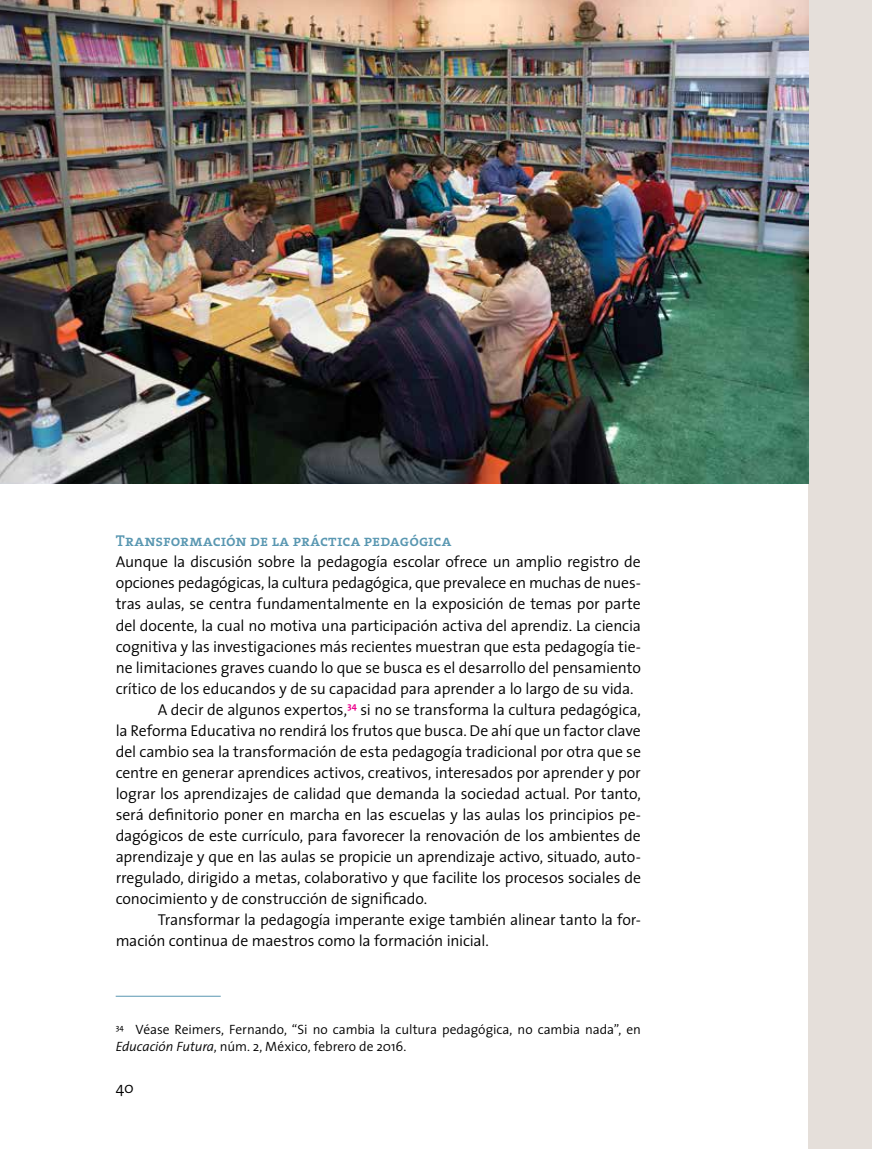
<style>
.page{position:relative;width:872px;height:1149px;background:#fff}
.page>*{position:absolute;margin:0;border:0;box-sizing:border-box;transform-origin:0 0}
.t1{font:300 15.75px "The Sans";letter-spacing:-.01em;color:#000}
.t2{font:15.75px "The Serif Semi Bold Caps";color:#5997b1}
.t3{font:300 13.5px/16.8px "The Sans";letter-spacing:-.005em;color:#000}
.s1{font-style:italic}
</style>
<div class="page">
<div style="left:809px;top:1px;width:63px;height:1147px;background:#e5dfda"></div>
<hr style="left:116px;top:995px;width:105px;height:1px;background:#5997b1">
<img style="left:0;top:1px;width:809px;height:482px">
<p class="t2" style="left:116px;top:528px;width:337px">Transformación de la práctica pedagógica</p>
<p class="t1" style="left:116px;top:549px;width:526px">Aunque la discusión sobre la pedagogía escolar ofrece un amplio registro de</p>
<p class="t1" style="left:116px;top:570px;width:526px">opciones pedagógicas, la cultura pedagógica, que prevalece en muchas de nues-</p>
<p class="t1" style="left:116px;top:591px;width:526px">tras aulas, se centra fundamentalmente en la exposición de temas por parte</p>
<p class="t1" style="left:116px;top:612px;width:527px">del docente, la cual no motiva una participación activa del aprendiz. La ciencia</p>
<p class="t1" style="left:116px;top:633px;width:526px">cognitiva y las investigaciones más recientes muestran que esta pedagogía tie-</p>
<p class="t1" style="left:116px;top:654px;width:527px">ne limitaciones graves cuando lo que se busca es el desarrollo del pensamiento</p>
<p class="t1" style="left:116px;top:675px;width:519px">crítico de los educandos y de su capacidad para aprender a lo largo de su vida.</p>
<p class="t1" style="left:158px;top:696px;width:484px">A decir de algunos expertos,<sup>34</sup> si no se transforma la cultura pedagógica,</p>
<p class="t1" style="left:116px;top:717px;width:526px">la Reforma Educativa no rendirá los frutos que busca. De ahí que un factor clave</p>
<p class="t1" style="left:116px;top:738px;width:527px">del cambio sea la transformación de esta pedagogía tradicional por otra que se</p>
<p class="t1" style="left:116px;top:759px;width:526px">centre en generar aprendices activos, creativos, interesados por aprender y por</p>
<p class="t1" style="left:116px;top:780px;width:527px">lograr los aprendizajes de calidad que demanda la sociedad actual. Por tanto,</p>
<p class="t1" style="left:116px;top:801px;width:526px">será definitorio poner en marcha en las escuelas y las aulas los principios pe-</p>
<p class="t1" style="left:116px;top:822px;width:527px">dagógicos de este currículo, para favorecer la renovación de los ambientes de</p>
<p class="t1" style="left:116px;top:843px;width:526px">aprendizaje y que en las aulas se propicie un aprendizaje activo, situado, auto-</p>
<p class="t1" style="left:116px;top:864px;width:527px">rregulado, dirigido a metas, colaborativo y que facilite los procesos sociales de</p>
<p class="t1" style="left:116px;top:885px;width:313px">conocimiento y de construcción de significado.</p>
<p class="t1" style="left:158px;top:906px;width:485px">Transformar la pedagogía imperante exige también alinear tanto la for-</p>
<p class="t1" style="left:116px;top:927px;width:374px">mación continua de maestros como la formación inicial.</p>
<p class="t3" style="left:116px;top:1020px;width:527px"><sup>34</sup> Véase Reimers, Fernando, “Si no cambia la cultura pedagógica, no cambia nada”, en<br><span class="s1">Educación Futura</span>, núm. 2, México, febrero de 2016.</p>
<p class="t1" style="left:116px;top:1074px;width:20px">40</p>
</div>
